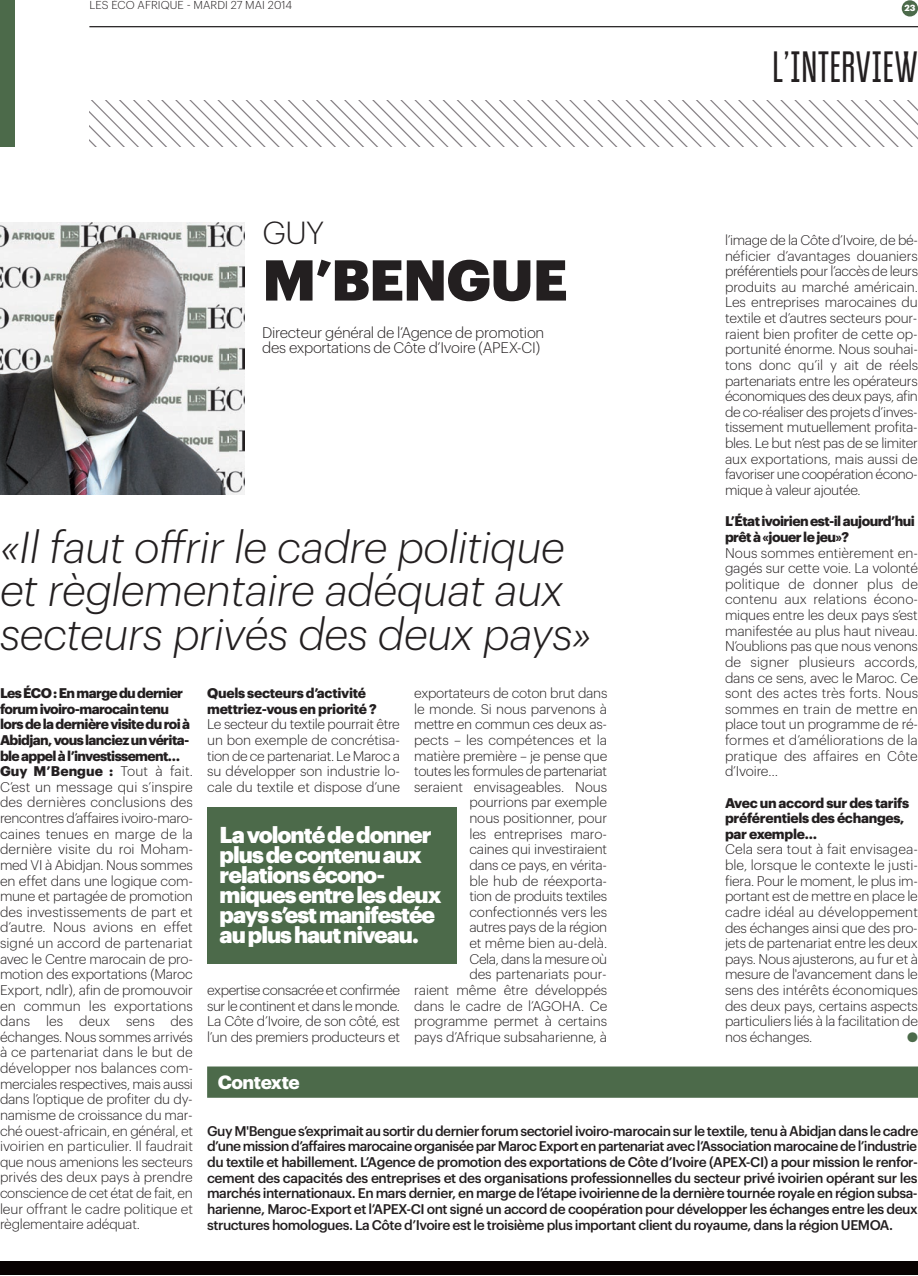
<style>
.page{position:relative;width:918px;height:1276px;background:#fff}
.page>*{position:absolute;margin:0;border:0;box-sizing:border-box;transform-origin:0 0}
.t1{font:900 56.25px "Graphik";letter-spacing:-.015em;color:#231f20}
.t2{font:italic 300 43.75px/43.8px "Graphik";letter-spacing:-.01em;color:#231f20}
.t3{font:43.75px "Bravo RG";letter-spacing:.005em;color:#231f20}
.t4{font:300 31.25px "Graphik";color:#231f20}
.t5{font:900 22.5px/20px "Graphik";letter-spacing:-.045em;color:#fff}
.t6{font:700 18.75px "Graphik";letter-spacing:-.025em;color:#fff}
.t7{font:300 15px/15px "Graphik";letter-spacing:-.02em;color:#231f20}
.t8{font:300 13.75px/15.6px "Graphik";letter-spacing:-.015em;color:#231f20;text-align:justify}
.t9{font:500 13.75px/15.6px "Graphik";letter-spacing:-.035em;color:#231f20;text-align:justify}
.t10{font:700 13.75px/15.6px "Graphik";letter-spacing:-.02em;color:#231f20}
.t11{font:700 13.75px/15.6px "Graphik";letter-spacing:-.04em;color:#231f20}
.t12{font:13.75px "Zapf Dingbats";color:#4c6a4a}
.t13{font:300 11.25px "Graphik";letter-spacing:.005em;color:#231f20}
.t14{font:700 8.75px "Graphik";color:#fff}
.s1{font-weight:700}
</style>
<div class="page">
<div style="left:0;top:1261px;width:918px;height:14px;background:#080302"></div>
<hr style="left:89px;top:26px;width:829px;height:1px;background:#231f20">
<div style="left:0;top:0;width:14px;height:147px;background:#4c6a4a"></div>
<img style="left:89px;top:100px;width:829px;height:47px">
<div style="left:901px;top:0;width:17px;height:17px;background:#4c6a4a;border-radius:50%"></div>
<img style="left:0;top:222px;width:244px;height:273px">
<img style="left:0;top:229px;width:228px;height:266px">
<div style="left:207px;top:1066px;width:711px;height:31px;background:#4c6a4a"></div>
<div style="left:207px;top:807px;width:250px;height:157px;background:#4c6a4a"></div>
<p class="t13" style="left:89px;top:1px;width:204px">LES ÉCO AFRIQUE - MARDI 27 MAI 2014</p>
<p class="t14" style="left:904px;top:5px;width:13px">23</p>
<h2 class="t3" style="left:772px;top:51px;width:147px">L’INTERVIEW</h2>
<h3 class="t4" style="left:262px;top:220px;width:63px">GUY</h3>
<h1 class="t1" style="left:262px;top:254px;width:307px">M’BENGUE</h1>
<p class="t7" style="left:262px;top:326px;width:283px">Directeur général de l’Agence de promotion des exportations de Côte d’Ivoire (APEX-CI)</p>
<p class="t8" style="left:725px;top:233px;width:195px">l’image de la Côte d’Ivoire, de bé&shy;néficier d’avantages douaniers préférentiels pour l’accès de leurs produits au marché américain.<br>Les entreprises marocaines du textile et d’autres secteurs pour&shy;raient bien profiter de cette op&shy;portunité énorme. Nous souhai&shy;tons donc qu’il y ait de réels partenariats entre les opérateurs économiques des deux pays, afin de co-réaliser des projets d’inves&shy;tissement mutuellement profita&shy;bles. Le but n’est pas de se limiter aux exportations, mais aussi de favoriser une coopération écono&shy;mique à valeur ajoutée.</p>
<p class="t11" style="left:725px;top:515px;width:191px">L’État ivoirien est-il aujourd’hui prêt à «jouer le jeu»?</p>
<p class="t8" style="left:725px;top:545px;width:195px">Nous sommes entièrement en&shy;gagés sur cette voie. La volonté politique de donner plus de contenu aux relations écono&shy;miques entre les deux pays s’est manifestée au plus haut niveau.<br>N’oublions pas que nous venons de signer plusieurs accords, dans ce sens, avec le Maroc. Ce sont des actes très forts. Nous sommes en train de mettre en place tout un programme de ré&shy;formes et d’améliorations de la pratique des affaires en Côte d’Ivoire…</p>
<p class="t10" style="left:725px;top:796px;width:186px">Avec un accord sur des tarifs préférentiels des échanges, par exemple…</p>
<p class="t8" style="left:725px;top:842px;width:195px">Cela sera tout à fait envisagea&shy;ble, lorsque le contexte le justi&shy;fiera. Pour le moment, le plus im&shy;portant est de mettre en place le cadre idéal au développement des échanges ainsi que des pro&shy;jets de partenariat entre les deux pays. Nous ajusterons, au fur et à mesure de l'avancement dans le sens des intérêts économiques des deux pays, certains aspects particuliers liés à la facilitation de nos échanges.</p>
<h2 class="t2" style="left:0;top:528px;width:593px">«Il faut offrir le cadre politique et règlementaire adéquat aux secteurs privés des deux pays»</h2>
<p class="t8" style="left:0;top:686px;width:195px;text-align:left"><span class="s1">Les ÉCO : En marge du dernier forum ivoiro-marocain tenu lors de la dernière visite du roi à<br>Abidjan, vous lanciez un vérita&shy;ble appel à l’investissement…<br>Guy M’Bengue :</span> Tout à fait.<br>C’est un message qui s’inspire des dernières conclusions des rencontres d’affaires ivoiro-maro&shy;caines tenues en marge de la dernière visite du roi Moham&shy;med VI à Abidjan. Nous sommes en effet dans une logique com&shy;mune et partagée de promotion des investissements de part et d’autre. Nous avions en effet signé un accord de partenariat avec le Centre marocain de pro&shy;motion des exportations (Maroc<br>Export, ndlr), afin de promouvoir en commun les exportations dans les deux sens des échanges. Nous sommes arrivés à ce partenariat dans le but de développer nos balances com&shy;merciales respectives, mais aussi dans l’optique de profiter du dy&shy;namisme de croissance du mar&shy;ché ouest-africain, en général, et ivoirien en particulier. Il faudrait que nous amenions les secteurs privés des deux pays à prendre conscience de cet état de fait, en leur offrant le cadre politique et règlementaire adéquat.</p>
<p class="t8" style="left:414px;top:686px;width:195px;text-align:right">exportateurs de coton brut dans le monde. Si nous parvenons à mettre en commun ces deux as&shy;pects – les compétences et la matière première – je pense que toutes les formules de partenariat seraient envisageables. Nous pourrions par exemple<br>nous positionner, pour<br>les entreprises maro-<br>caines qui investiraient<br>dans ce pays, en vérita-<br>ble hub de réexporta-<br>tion de produits textiles confectionnés vers les<br>autres pays de la région<br>et même bien au-delà.<br>Cela, dans la mesure où<br>des partenariats pour-<br>raient même être développés dans le cadre de l’AGOHA. Ce programme permet à certains pays d’Afrique subsaharienne, à</p>
<p class="t10" style="left:207px;top:687px;width:171px">Quels secteurs d’activité mettriez-vous en priorité ?</p>
<p class="t8" style="left:207px;top:717px;width:194px">Le secteur du textile pourrait être un bon exemple de concrétisa&shy;tion de ce partenariat. Le Maroc a su développer son industrie lo&shy;cale du textile et dispose d’une</p>
<h3 class="t5" style="left:220px;top:826px;width:223px">La volonté de donner plus de contenu aux relations écono&shy;miques entre les deux pays s’est manifestée au plus haut niveau.</h3>
<p class="t8" style="left:207px;top:983px;width:195px">expertise consacrée et confirmée sur le continent et dans le monde.<br>La Côte d’Ivoire, de son côté, est l’un des premiers producteurs et</p>
<p class="t12" style="left:907px;top:1030px;width:12px">●</p>
<h3 class="t6" style="left:218px;top:1075px;width:84px">Contexte</h3>
<p class="t9" style="left:207px;top:1124px;width:712px">Guy M'Bengue s’exprimait au sortir du dernier forum sectoriel ivoiro-marocain sur le textile, tenu à Abidjan dans le cadre d’une mission d’affaires marocaine organisée par Maroc Export en partenariat avec l’Association marocaine de l’industrie du textile et habillement. L’Agence de promotion des exportations de Côte d’Ivoire (APEX-CI) a pour mission le renfor&shy;cement des capacités des entreprises et des organisations professionnelles du secteur privé ivoirien opérant sur les marchés internationaux. En mars dernier, en marge de l’étape ivoirienne de la dernière tournée royale en région subsa&shy;harienne, Maroc-Export et l’APEX-CI ont signé un accord de coopération pour développer les échanges entre les deux structures homologues. La Côte d’Ivoire est le troisième plus important client du royaume, dans la région UEMOA.</p>
</div>
